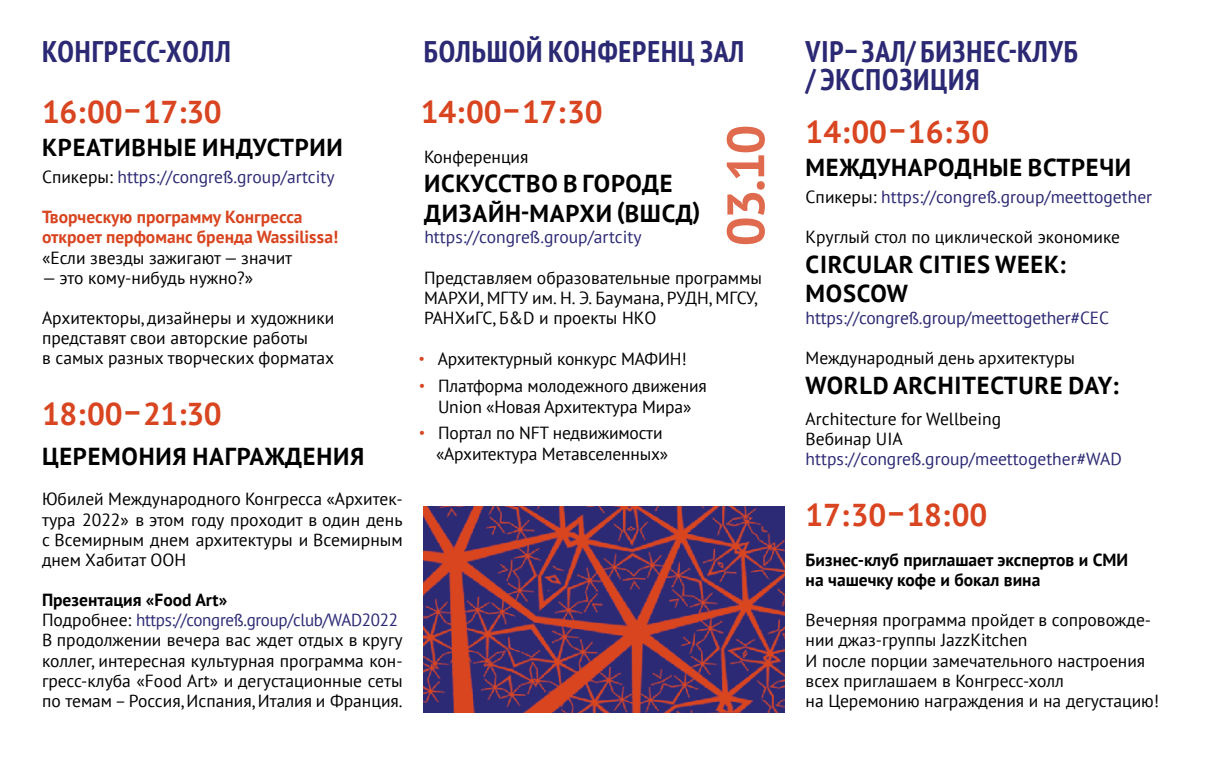
<style>
.page{position:relative;width:1208px;height:762px;background:#fff}
.page>*{position:absolute;margin:0;border:0;box-sizing:border-box;transform-origin:0 0}
.t1{font:700 52.5px "PT Sans";color:#e06a4d}
.t2{font:700 31.5px "PT Sans";letter-spacing:-.01em;color:#d84520}
.t3{font:700 condensed 29.75px/28px "PT Sans";letter-spacing:.03em;color:#2c2974}
.t4{font:700 24.5px/29.4px "PT Sans";letter-spacing:.03em;color:#000}
.t5{font:17.5px/20.1px "PT Sans";color:#000}
.t6{font:17.5px "PT Sans";color:#2c2974}
.t7{font:700 17.5px/20.1px "PT Sans";color:#d84520}
.t8{font:700 17.5px/20.1px "PT Sans";color:#000}
.s1{color:#000}
.s2{font-weight:700}
.s3{color:#2c2974}
.s4{font-family:"PT Root UI";color:#d84520}
</style>
<div class="page">
<img style="left:424px;top:506px;width:360px;height:206px">
<h3 class="t3" style="left:42px;top:37px;width:190px">КОНГРЕСС-ХОЛЛ</h3>
<h3 class="t3" style="left:424px;top:37px;width:322px">БОЛЬШОЙ КОНФЕРЕНЦ ЗАЛ</h3>
<h3 class="t3" style="left:805px;top:37px;width:274px">VIP– ЗАЛ/ БИЗНЕС-КЛУБ / ЭКСПОЗИЦИЯ</h3>
<h1 class="t1" style="left:711px;top:246px;width:123px;rotate:-90deg">03.10</h1>
<h2 class="t2" style="left:42px;top:90px;width:181px">16:00–17:30</h2>
<h3 class="t4" style="left:42px;top:132px;width:302px">КРЕАТИВНЫЕ ИНДУСТРИИ</h3>
<p class="t6" style="left:42px;top:165px;width:294px"><span class="s1">Спикеры:</span> https://congress.group/artcity</p>
<p class="t7" style="left:42px;top:207px;width:298px">Творческую программу Конгресса откроет перфоманс бренда Wassilissa!</p>
<p class="t5" style="left:42px;top:247px;width:252px">«Если звезды зажигают — значит</p>
<p class="t5" style="left:42px;top:267px;width:213px">— это кому-нибудь нужно?»</p>
<p class="t5" style="left:42px;top:307px;width:294px">Архитекторы, дизайнеры и художники представят свои авторские работы<br>в самых разных творческих форматах</p>
<h2 class="t2" style="left:42px;top:392px;width:181px">18:00–21:30</h2>
<h3 class="t4" style="left:42px;top:441px;width:324px">ЦЕРЕМОНИЯ НАГРАЖДЕНИЯ</h3>
<p class="t5" style="left:42px;top:488px;width:362px;text-align:justify">Юбилей Международного Конгресса «Архитек&shy;тура 2022» в этом году проходит в один день с Всемирным днем архитектуры и Всемирным днем Хабитат ООН</p>
<p class="t5" style="left:42px;top:589px;width:362px"><span class="s2">Презентация «Food Art»<br></span>Подробнее: <span class="s3">https://congress.group/club/WAD2022<br></span>В продолжении вечера вас ждет отдых в кругу коллег, интересная культурная программа кон&shy;гресс-клуба «Food Art» и дегустационные сеты по темам – Россия, Испания, Италия и Франция.</p>
<h2 class="t2" style="left:421px;top:90px;width:183px">14:00–17:30</h2>
<p class="t5" style="left:424px;top:146px;width:106px">Конференция</p>
<h3 class="t4" style="left:424px;top:168px;width:278px">ИСКУССТВО В ГОРОДЕ<br>ДИЗАЙН-МАРХИ (ВШСД)</h3>
<p class="t6" style="left:424px;top:225px;width:219px">https://congress.group/artcity</p>
<p class="t5" style="left:424px;top:267px;width:339px">Представляем образовательные программы<br>МАРХИ, МГТУ им. Н. Э. Баумана, РУДН, МГСУ,<br>РАНХиГС, Б&amp;D и проекты НКО</p>
<p class="t5" style="left:418px;top:345px;width:290px;line-height:26.2px"><span class="s4">˘</span> Архитектурный конкурс МАФИН!<br><span class="s4">˘</span> Платформа молодежного движения</p>
<p class="t5" style="left:418px;top:392px;width:275px;line-height:26.2px;text-indent:20px">Union «Новая Архитектура Мира» <span class="s4">˘</span> Портал по NFT недвижимости</p>
<p class="t5" style="left:436px;top:443px;width:234px">«Архитектура Метавселенных»</p>
<h2 class="t2" style="left:805px;top:111px;width:185px">14:00–16:30</h2>
<h3 class="t4" style="left:805px;top:152px;width:327px">МЕЖДУНАРОДНЫЕ ВСТРЕЧИ</h3>
<p class="t6" style="left:805px;top:186px;width:348px"><span class="s1">Спикеры:</span> https://congress.group/meettogether</p>
<p class="t5" style="left:805px;top:227px;width:316px">Круглый стол по циклической экономике</p>
<h3 class="t4" style="left:805px;top:249px;width:261px">CIRCULAR CITIES WEEK:<br>MOSCOW</h3>
<p class="t6" style="left:805px;top:306px;width:305px">https://congress.group/meettogether#CEC</p>
<p class="t5" style="left:805px;top:347px;width:271px">Международный день архитектуры</p>
<h3 class="t4" style="left:805px;top:370px;width:314px">WORLD ARCHITECTURE DAY:</h3>
<p class="t5" style="left:805px;top:408px;width:197px">Architecture for Wellbeing<br>Вебинар UIA</p>
<p class="t6" style="left:805px;top:447px;width:318px">https://congress.group/meettogether#WAD</p>
<h2 class="t2" style="left:805px;top:493px;width:183px">17:30–18:00</h2>
<p class="t8" style="left:805px;top:549px;width:324px">Бизнес-клуб приглашает экспертов и СМИ на чашечку кофе и бокал вина</p>
<p class="t5" style="left:805px;top:609px;width:355px">Вечерняя программа пройдет в сопровожде&shy;нии джаз-группы JazzKitchen<br>И после порции замечательного настроения всех приглашаем в Конгресс-холл<br>на Церемонию награждения и на дегустацию!</p>
</div>
